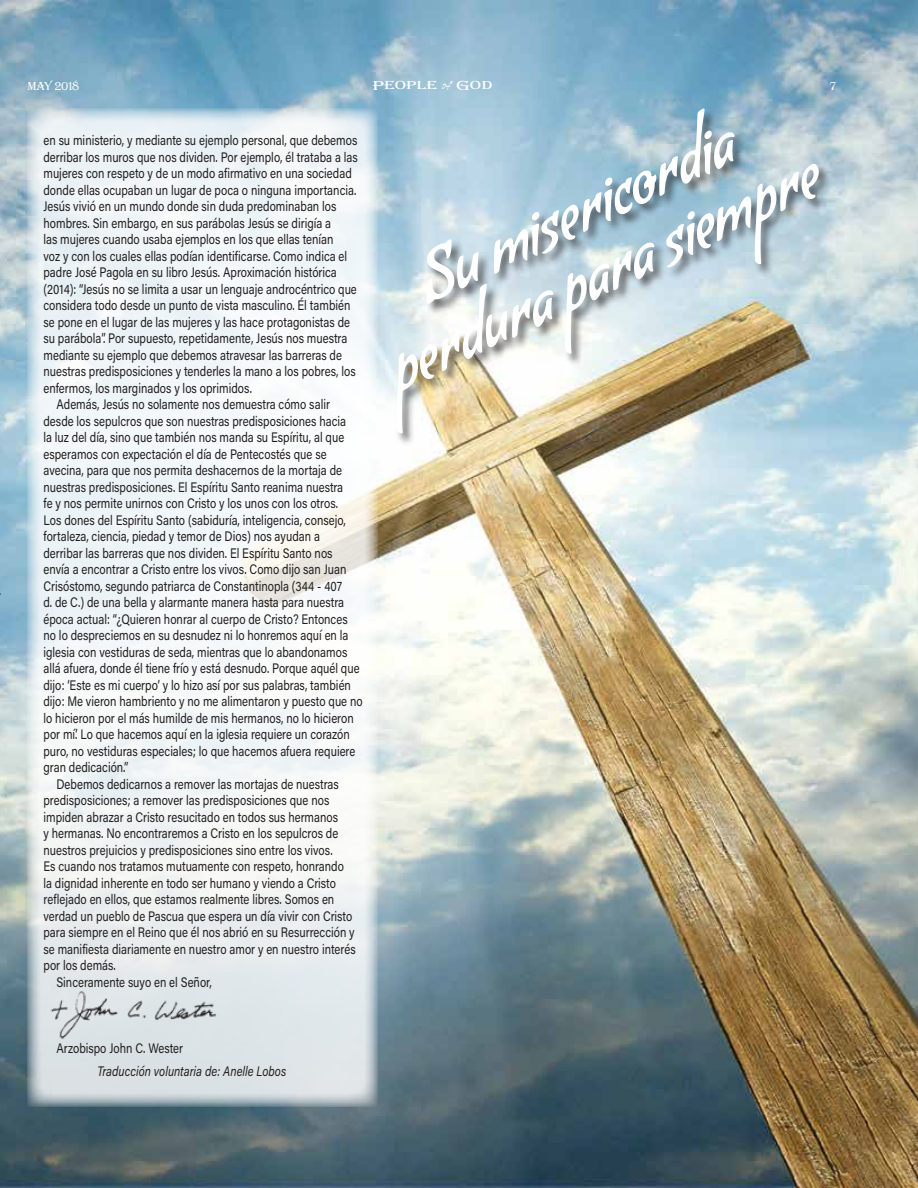
<style>
.page{position:relative;width:918px;height:1188px;background:#fff}
.page>*{position:absolute;margin:0;border:0;box-sizing:border-box;transform-origin:0 0}
.t1{font:68.85px/65.7px "Condiment";color:#fff;text-align:center;scale:.92 1}
.t2{font:13.8px "Acumin Pro";color:#231f20;scale:.82 1}
.t3{font:italic 13.8px "Acumin Pro";color:#231f20;scale:.82 1}
.t4{font:12px "Algerian Bas D";color:#fff;scale:1.5 1}
.t5{font:12px "Algerian Bas D";color:#fff}
.s1{font-size:13.5px}
.s2{font-family:"Tiger Rag Plain"}
</style>
<div class="page">
<img style="left:0;top:0;width:918px;height:1188px">
<div style="left:395px;top:108px;width:436px;height:338px;background:#231f20;opacity:.65"></div>
<svg style="left:27px;top:108px;width:351px;height:999px;fill:#f0f5f7"></svg>
<img style="left:44px;top:983px;width:182px;height:59px">
<p class="t5" style="left:27px;top:80px;width:53px">may 2018</p>
<p class="t4" style="left:372px;top:78px;width:81px"><span class="s1">P</span>EOPLE <span class="s2">of</span> <span class="s1">G</span>OD</p>
<p class="t5" style="left:830px;top:80px;width:8px">7</p>
<h1 class="t1" style="left:347px;top:278px;width:512px;rotate:-25deg">Su misericordia perdura para siempre</h1>
<p class="t2" style="left:44px;top:131px;width:384px">en su ministerio, y mediante su ejemplo personal, que debemos</p>
<p class="t2" style="left:44px;top:147px;width:385px">derribar los muros que nos dividen. Por ejemplo, él trataba a las</p>
<p class="t2" style="left:44px;top:164px;width:377px">mujeres con respeto y de un modo afirmativo en una sociedad</p>
<p class="t2" style="left:44px;top:180px;width:383px">donde ellas ocupaban un lugar de poca o ninguna importancia.</p>
<p class="t2" style="left:44px;top:197px;width:359px">Jesús vivió en un mundo donde sin duda predominaban los</p>
<p class="t2" style="left:44px;top:213px;width:352px">hombres. Sin embargo, en sus parábolas Jesús se dirigía a</p>
<p class="t2" style="left:44px;top:230px;width:355px">las mujeres cuando usaba ejemplos en los que ellas tenían</p>
<p class="t2" style="left:44px;top:246px;width:372px">voz y con los cuales ellas podían identificarse. Como indica el</p>
<p class="t2" style="left:44px;top:263px;width:359px">padre José Pagola en su libro Jesús. Aproximación histórica</p>
<p class="t2" style="left:44px;top:279px;width:384px">(2014): “Jesús no se limita a usar un lenguaje androcéntrico que</p>
<p class="t2" style="left:44px;top:296px;width:376px">considera todo desde un punto de vista masculino. Él también</p>
<p class="t2" style="left:44px;top:312px;width:375px">se pone en el lugar de las mujeres y las hace protagonistas de</p>
<p class="t2" style="left:44px;top:329px;width:372px">su parábola”. Por supuesto, repetidamente, Jesús nos muestra</p>
<p class="t2" style="left:44px;top:345px;width:366px">mediante su ejemplo que debemos atravesar las barreras de</p>
<p class="t2" style="left:44px;top:362px;width:382px">nuestras predisposiciones y tenderles la mano a los pobres, los</p>
<p class="t2" style="left:44px;top:378px;width:256px">enfermos, los marginados y los oprimidos.</p>
<p class="t2" style="left:56px;top:395px;width:335px">Además, Jesús no solamente nos demuestra cómo salir</p>
<p class="t2" style="left:44px;top:411px;width:371px">desde los sepulcros que son nuestras predisposiciones hacia</p>
<p class="t2" style="left:44px;top:428px;width:368px">la luz del día, sino que también nos manda su Espíritu, al que</p>
<p class="t2" style="left:44px;top:444px;width:347px">esperamos con expectación el día de Pentecostés que se</p>
<p class="t2" style="left:44px;top:461px;width:366px">avecina, para que nos permita deshacernos de la mortaja de</p>
<p class="t2" style="left:44px;top:477px;width:367px">nuestras predisposiciones. El Espíritu Santo reanima nuestra</p>
<p class="t2" style="left:44px;top:494px;width:361px">fe y nos permite unirnos con Cristo y los unos con los otros.</p>
<p class="t2" style="left:44px;top:510px;width:370px">Los dones del Espíritu Santo (sabiduría, inteligencia, consejo,</p>
<p class="t2" style="left:44px;top:527px;width:339px">fortaleza, ciencia, piedad y temor de Dios) nos ayudan a</p>
<p class="t2" style="left:44px;top:543px;width:354px">derribar las barreras que nos dividen. El Espíritu Santo nos</p>
<p class="t2" style="left:44px;top:560px;width:371px">envía a encontrar a Cristo entre los vivos. Como dijo san Juan</p>
<p class="t2" style="left:44px;top:576px;width:366px">Crisóstomo, segundo patriarca de Constantinopla (344 - 407</p>
<p class="t2" style="left:44px;top:593px;width:368px">d. de C.) de una bella y alarmante manera hasta para nuestra</p>
<p class="t2" style="left:44px;top:609px;width:373px">época actual: “¿Quieren honrar al cuerpo de Cristo? Entonces</p>
<p class="t2" style="left:44px;top:626px;width:373px">no lo despreciemos en su desnudez ni lo honremos aquí en la</p>
<p class="t2" style="left:44px;top:642px;width:372px">iglesia con vestiduras de seda, mientras que lo abandonamos</p>
<p class="t2" style="left:44px;top:659px;width:387px">allá afuera, donde él tiene frío y está desnudo. Porque aquél que</p>
<p class="t2" style="left:44px;top:675px;width:376px">dijo: ‘Este es mi cuerpo’ y lo hizo así por sus palabras, también</p>
<p class="t2" style="left:44px;top:692px;width:391px">dijo: Me vieron hambriento y no me alimentaron y puesto que no</p>
<p class="t2" style="left:44px;top:708px;width:380px">lo hicieron por el más humilde de mis hermanos, no lo hicieron</p>
<p class="t2" style="left:44px;top:725px;width:375px">por mí’. Lo que hacemos aquí en la iglesia requiere un corazón</p>
<p class="t2" style="left:44px;top:741px;width:382px">puro, no vestiduras especiales; lo que hacemos afuera requiere</p>
<p class="t2" style="left:44px;top:758px;width:105px">gran dedicación.”</p>
<p class="t2" style="left:56px;top:774px;width:346px">Debemos dedicarnos a remover las mortajas de nuestras</p>
<p class="t2" style="left:44px;top:791px;width:350px">predisposiciones; a remover las predisposiciones que nos</p>
<p class="t2" style="left:44px;top:807px;width:361px">impiden abrazar a Cristo resucitado en todos sus hermanos</p>
<p class="t2" style="left:44px;top:824px;width:361px">y hermanas. No encontraremos a Cristo en los sepulcros de</p>
<p class="t2" style="left:44px;top:840px;width:354px">nuestros prejuicios y predisposiciones sino entre los vivos.</p>
<p class="t2" style="left:44px;top:857px;width:368px">Es cuando nos tratamos mutuamente con respeto, honrando</p>
<p class="t2" style="left:44px;top:873px;width:358px">la dignidad inherente en todo ser humano y viendo a Cristo</p>
<p class="t2" style="left:44px;top:890px;width:356px">reflejado en ellos, que estamos realmente libres. Somos en</p>
<p class="t2" style="left:44px;top:906px;width:378px">verdad un pueblo de Pascua que espera un día vivir con Cristo</p>
<p class="t2" style="left:44px;top:923px;width:381px">para siempre en el Reino que él nos abrió en su Resurrección y</p>
<p class="t2" style="left:44px;top:939px;width:382px">se manifiesta diariamente en nuestro amor y en nuestro interés</p>
<p class="t2" style="left:44px;top:956px;width:90px">por los demás.</p>
<p class="t2" style="left:56px;top:973px;width:191px">Sinceramente suyo en el Señor,</p>
<p class="t2" style="left:56px;top:1039px;width:156px">Arzobispo John C. Wester</p>
<p class="t3" style="left:97px;top:1062px;width:232px">Traducción voluntaria de: Anelle Lobos</p>
</div>
